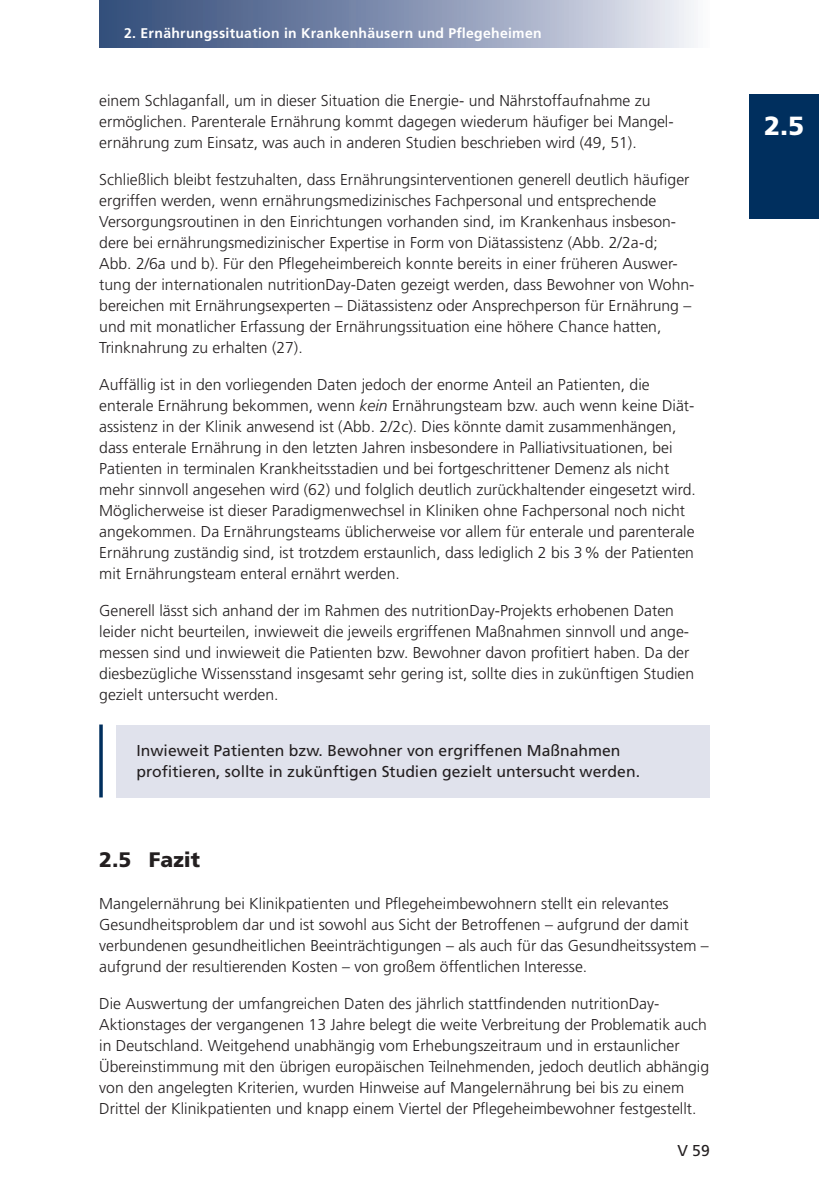
<style>
.page{position:relative;width:819px;height:1191px;background:#fff}
.page>*{position:absolute;margin:0;border:0;box-sizing:border-box;transform-origin:0 0}
.t1{font:900 26.25px "Frutiger LT Std";color:#fff}
.t2{font:900 21px "Frutiger LT Std";color:#231f20}
.t3{font:300 15.75px/21px "Frutiger LT Std";color:#231f20}
.t4{font:15.75px/21px "Frutiger LT Std";color:#231f20}
.t5{font:700 14px "Frutiger LT Std";letter-spacing:.02em;color:#fff}
.s1{font-style:italic}
</style>
<div class="page">
<div style="left:99px;top:0;width:610px;height:47px;background:linear-gradient(to right,#2a4475,#ebecf5)"></div>
<div style="left:749px;top:94px;width:70px;height:124px;background:#002f5e"></div>
<div style="left:117px;top:724px;width:592px;height:73px;background:#e0e2ec"></div>
<svg style="left:99px;top:724px;width:4px;height:73px"></svg>
<p class="t5" style="left:124px;top:27px;width:419px">2. Ernährungssituation in Krankenhäusern und Pflegeheimen</p>
<p class="t3" style="left:99px;top:91px;width:576px">einem Schlaganfall, um in dieser Situation die Energie- und Nährstoffaufnahme zu ermöglichen. Parenterale Ernährung kommt dagegen wiederum häufiger bei Mangel&shy;ernährung zum Einsatz, was auch in anderen Studien beschrieben wird (49, 51).</p>
<p class="t3" style="left:99px;top:169px;width:596px">Schließlich bleibt festzuhalten, dass Ernährungsinterventionen generell deutlich häufiger ergriffen werden, wenn ernährungsmedizinisches Fachpersonal und entsprechende Versorgungsroutinen in den Einrichtungen vorhanden sind, im Krankenhaus insbeson&shy;dere bei ernährungsmedizinischer Expertise in Form von Diätassistenz (Abb. 2/2a-d;<br>Abb. 2/6a und b). Für den Pflegeheimbereich konnte bereits in einer früheren Auswer&shy;tung der internationalen nutritionDay-Daten gezeigt werden, dass Bewohner von Wohn&shy;bereichen mit Ernährungsexperten – Diätassistenz oder Ansprechperson für Ernährung – und mit monatlicher Erfassung der Ernährungssituation eine höhere Chance hatten, Trinknahrung zu erhalten (27).</p>
<p class="t3" style="left:99px;top:374px;width:598px">Auffällig ist in den vorliegenden Daten jedoch der enorme Anteil an Patienten, die enterale Ernährung bekommen, wenn <span class="s1">kein</span> Ernährungsteam bzw. auch wenn keine Diät&shy;assistenz in der Klinik anwesend ist (Abb. 2/2c). Dies könnte damit zusammenhängen, dass enterale Ernährung in den letzten Jahren insbesondere in Palliativsituationen, bei Patienten in terminalen Krankheitsstadien und bei fortgeschrittener Demenz als nicht mehr sinnvoll angesehen wird (62) und folglich deutlich zurückhaltender eingesetzt wird.<br>Möglicherweise ist dieser Paradigmenwechsel in Kliniken ohne Fachpersonal noch nicht angekommen. Da Ernährungsteams üblicherweise vor allem für enterale und parenterale Ernährung zuständig sind, ist trotzdem erstaunlich, dass lediglich 2 bis 3 % der Patienten mit Ernährungsteam enteral ernährt werden.</p>
<p class="t3" style="left:99px;top:600px;width:596px">Generell lässt sich anhand der im Rahmen des nutritionDay-Projekts erhobenen Daten leider nicht beurteilen, inwieweit die jeweils ergriffenen Maßnahmen sinnvoll und ange&shy;messen sind und inwieweit die Patienten bzw. Bewohner davon profitiert haben. Da der diesbezügliche Wissensstand insgesamt sehr gering ist, sollte dies in zukünftigen Studien gezielt untersucht werden.</p>
<p class="t4" style="left:136px;top:741px;width:505px">Inwieweit Patienten bzw. Bewohner von ergriffenen Maßnahmen profitieren, sollte in zukünftigen Studien gezielt untersucht werden.</p>
<h2 class="t2" style="left:99px;top:850px;width:102px">2.5 Fazit</h2>
<p class="t3" style="left:99px;top:893px;width:611px">Mangelernährung bei Klinikpatienten und Pflegeheimbewohnern stellt ein relevantes Gesundheitsproblem dar und ist sowohl aus Sicht der Betroffenen – aufgrund der damit verbundenen gesundheitlichen Beeinträchtigungen – als auch für das Gesundheitssystem – aufgrund der resultierenden Kosten – von großem öffentlichen Interesse.</p>
<p class="t3" style="left:99px;top:993px;width:611px">Die Auswertung der umfangreichen Daten des jährlich stattfindenden nutritionDay-Aktionstages der vergangenen 13 Jahre belegt die weite Verbreitung der Problematik auch in Deutschland. Weitgehend unabhängig vom Erhebungszeitraum und in erstaunlicher Übereinstimmung mit den übrigen europäischen Teilnehmenden, jedoch deutlich abhängig von den angelegten Kriterien, wurden Hinweise auf Mangelernährung bei bis zu einem Drittel der Klinikpatienten und knapp einem Viertel der Pflegeheimbewohner festgestellt.</p>
<p class="t4" style="left:677px;top:1141px;width:34px">V 59</p>
<h1 class="t1" style="left:764px;top:115px;width:42px">2.5</h1>
</div>
